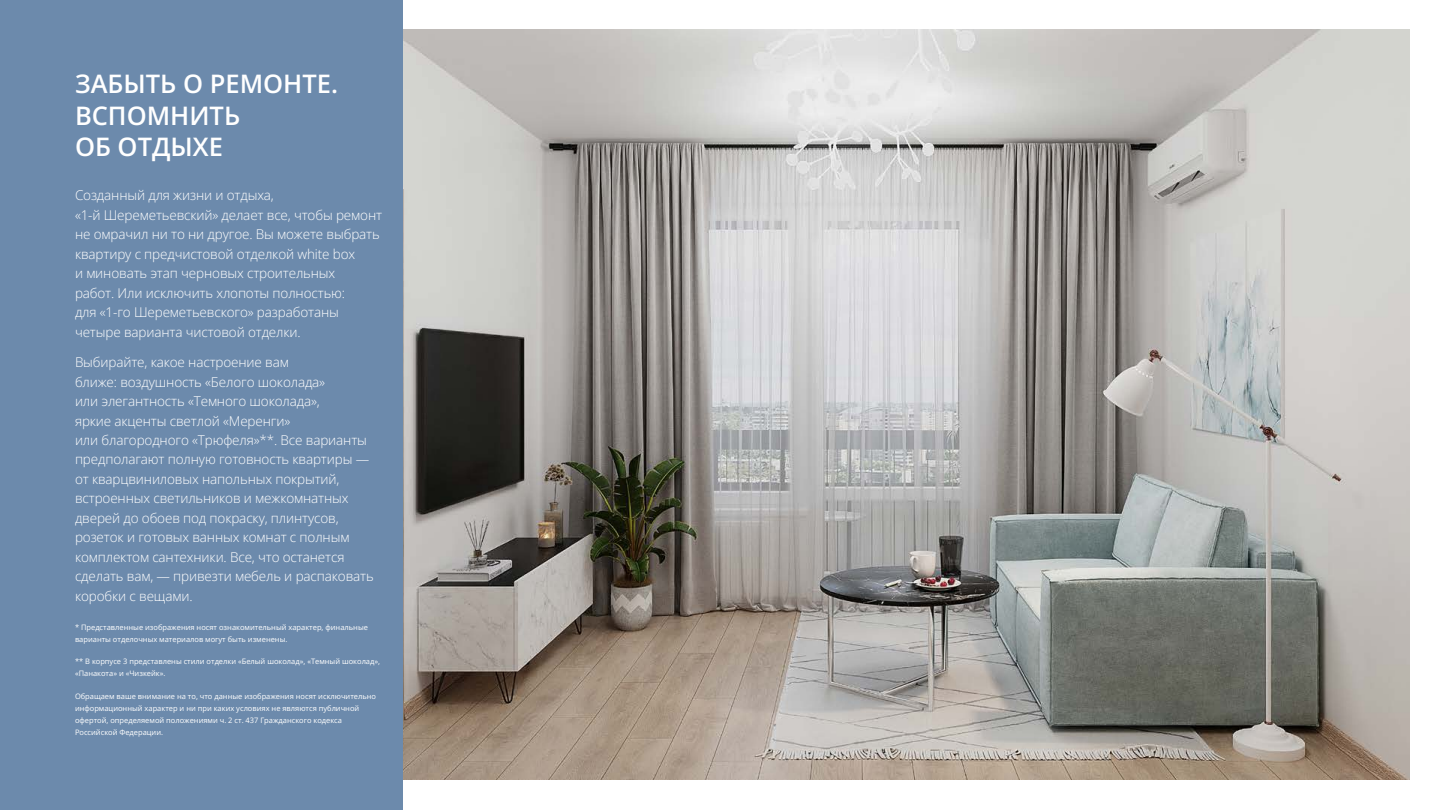
<style>
.page{position:relative;width:1440px;height:810px;background:#fff}
.page>*{position:absolute;margin:0;border:0;box-sizing:border-box;transform-origin:0 0}
.t1{font:600 25.5px/31.5px "Open Sans";color:#fff}
.t2{font:300 13.5px/19.5px "Open Sans";letter-spacing:-.01em;color:#fff}
.t3{font:7.5px/12px "Open Sans";color:#fff}
</style>
<div class="page">
<img style="left:402px;top:30px;width:1008px;height:750px">
<div style="left:0;top:0;width:402px;height:810px;background:#6c8aac"></div>
<h1 class="t1" style="left:75px;top:68px;width:265px">ЗАБЫТЬ О РЕМОНТЕ.<br>ВСПОМНИТЬ<br>ОБ ОТДЫХЕ</h1>
<p class="t2" style="left:75px;top:185px;width:309px">Созданный для жизни и отдыха,<br>«1-й Шереметьевский» делает все, чтобы ремонт не омрачил ни то ни другое. Вы можете выбрать квартиру с предчистовой отделкой white box<br>и миновать этап черновых строительных<br>работ. Или исключить хлопоты полностью:<br>для «1-го Шереметьевского» разработаны четыре варианта чистовой отделки.</p>
<p class="t2" style="left:75px;top:352px;width:300px">Выбирайте, какое настроение вам<br>ближе: воздушность «Белого шоколада»<br>или элегантность «Темного шоколада»,<br>яркие акценты светлой «Меренги»<br>или благородного «Трюфеля»**. Все варианты предполагают полную готовность квартиры — от кварцвиниловых напольных покрытий, встроенных светильников и межкомнатных дверей до обоев под покраску, плинтусов, розеток и готовых ванных комнат с полным комплектом сантехники. Все, что останется сделать вам, — привезти мебель и распаковать коробки с вещами.</p>
<p class="t3" style="left:75px;top:621px;width:294px">* Представленные изображения носят ознакомительный характер, финальные варианты отделочных материалов могут быть изменены.</p>
<p class="t3" style="left:75px;top:655px;width:307px">** В корпусе 3 представлены стили отделки «Белый шоколад», «Темный шоколад», «Панакота» и «Чизкейк».</p>
<p class="t3" style="left:75px;top:690px;width:303px">Обращаем ваше внимание на то, что данные изображения носят исключительно информационный характер и ни при каких условиях не являются публичной офертой, определяемой положениями ч. 2 ст. 437 Гражданского кодекса Российской Федерации.</p>
</div>
